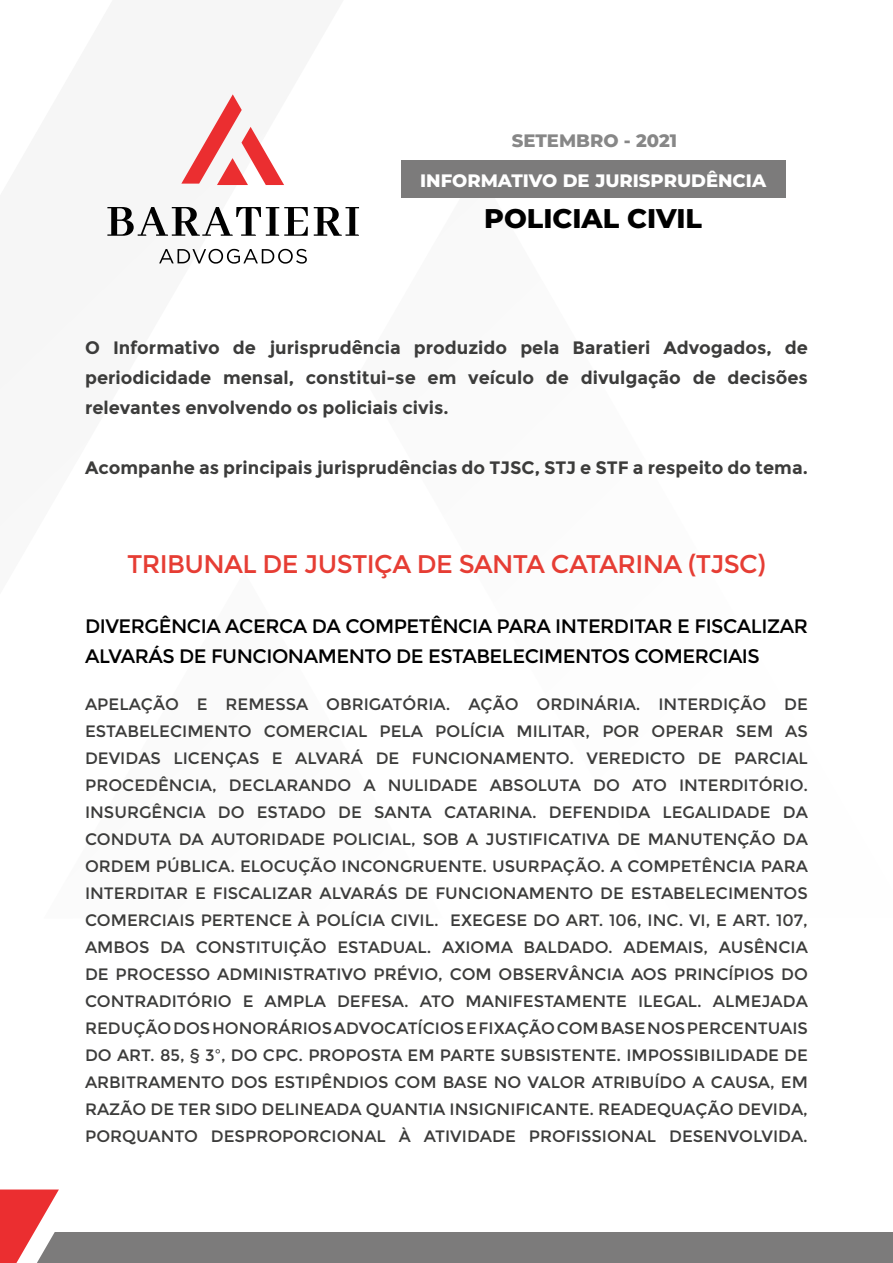
<style>
.page{position:relative;width:893px;height:1263px;background:#fff}
.page>*{position:absolute;margin:0;border:0;box-sizing:border-box;transform-origin:0 0}
.t1{font:800 27px "Montserrat";color:#000}
.t2{font:25.5px "Montserrat";letter-spacing:-.025em;color:#e63d34}
.t3{font:19.5px/30px "Montserrat";letter-spacing:-.025em;color:#000}
.t4{font:700 18px/30px "Montserrat";color:#3c3c3b;text-align:justify}
.t5{font:800 18px "Montserrat";color:#fff}
.t6{font:800 18px "Montserrat";color:#878787}
.t7{font:16.5px/27px "Montserrat";color:#3c3c3b;text-align:justify}
</style>
<div class="page">
<div style="left:401px;top:160px;width:385px;height:38px;background:#7c7b7b"></div>
<svg style="left:107px;top:207px;width:201px;height:29px"></svg>
<svg style="left:314px;top:207px;width:45px;height:29px"></svg>
<svg style="left:159px;top:249px;width:148px;height:15px"></svg>
<svg style="left:181px;top:94px;width:103px;height:91px"></svg>
<svg style="left:0;top:1189px;width:893px;height:74px"></svg>
<p class="t6" style="left:512px;top:128px;width:167px">SETEMBRO - 2021</p>
<p class="t5" style="left:420px;top:167px;width:347px">INFORMATIVO DE JURISPRUDÊNCIA</p>
<h1 class="t1" style="left:484px;top:199px;width:219px">POLICIAL CIVIL</h1>
<p class="t4" style="left:85px;top:333px;width:724px">O Informativo de jurisprudência produzido pela Baratieri Advogados, de periodicidade mensal, constitui-se em veículo de divulgação de decisões relevantes envolvendo os policiais civis.</p>
<p class="t4" style="left:85px;top:453px;width:724px">Acompanhe as principais jurisprudências do TJSC, STJ e STF a respeito do tema.</p>
<h2 class="t2" style="left:127px;top:549px;width:640px">TRIBUNAL DE JUSTIÇA DE SANTA CATARINA (TJSC)</h2>
<p class="t3" style="left:85px;top:612px;width:724px">DIVERGÊNCIA ACERCA DA COMPETÊNCIA PARA INTERDITAR E FISCALIZAR<br>ALVARÁS DE FUNCIONAMENTO DE ESTABELECIMENTOS COMERCIAIS</p>
<p class="t7" style="left:85px;top:691px;width:724px">APELAÇÃO E REMESSA OBRIGATÓRIA. AÇÃO ORDINÁRIA. INTERDIÇÃO DE ESTABELECIMENTO COMERCIAL PELA POLÍCIA MILITAR, POR OPERAR SEM AS DEVIDAS LICENÇAS E ALVARÁ DE FUNCIONAMENTO. VEREDICTO DE PARCIAL PROCEDÊNCIA, DECLARANDO A NULIDADE ABSOLUTA DO ATO INTERDITÓRIO.<br>INSURGÊNCIA DO ESTADO DE SANTA CATARINA. DEFENDIDA LEGALIDADE DA CONDUTA DA AUTORIDADE POLICIAL, SOB A JUSTIFICATIVA DE MANUTENÇÃO DA ORDEM PÚBLICA. ELOCUÇÃO INCONGRUENTE. USURPAÇÃO. A COMPETÊNCIA PARA INTERDITAR E FISCALIZAR ALVARÁS DE FUNCIONAMENTO DE ESTABELECIMENTOS COMERCIAIS PERTENCE À POLÍCIA CIVIL. EXEGESE DO ART. 106, INC. VI, E ART. 107, AMBOS DA CONSTITUIÇÃO ESTADUAL. AXIOMA BALDADO. ADEMAIS, AUSÊNCIA DE PROCESSO ADMINISTRATIVO PRÉVIO, COM OBSERVÂNCIA AOS PRINCÍPIOS DO CONTRADITÓRIO E AMPLA DEFESA. ATO MANIFESTAMENTE ILEGAL. ALMEJADA REDUÇÃO DOS HONORÁRIOS ADVOCATÍCIOS E FIXAÇÃO COM BASE NOS PERCENTUAIS DO ART. 85, § 3º, DO CPC. PROPOSTA EM PARTE SUBSISTENTE. IMPOSSIBILIDADE DE ARBITRAMENTO DOS ESTIPÊNDIOS COM BASE NO VALOR ATRIBUÍDO A CAUSA, EM RAZÃO DE TER SIDO DELINEADA QUANTIA INSIGNIFICANTE. READEQUAÇÃO DEVIDA, PORQUANTO DESPROPORCIONAL À ATIVIDADE PROFISSIONAL DESENVOLVIDA.</p>
</div>
